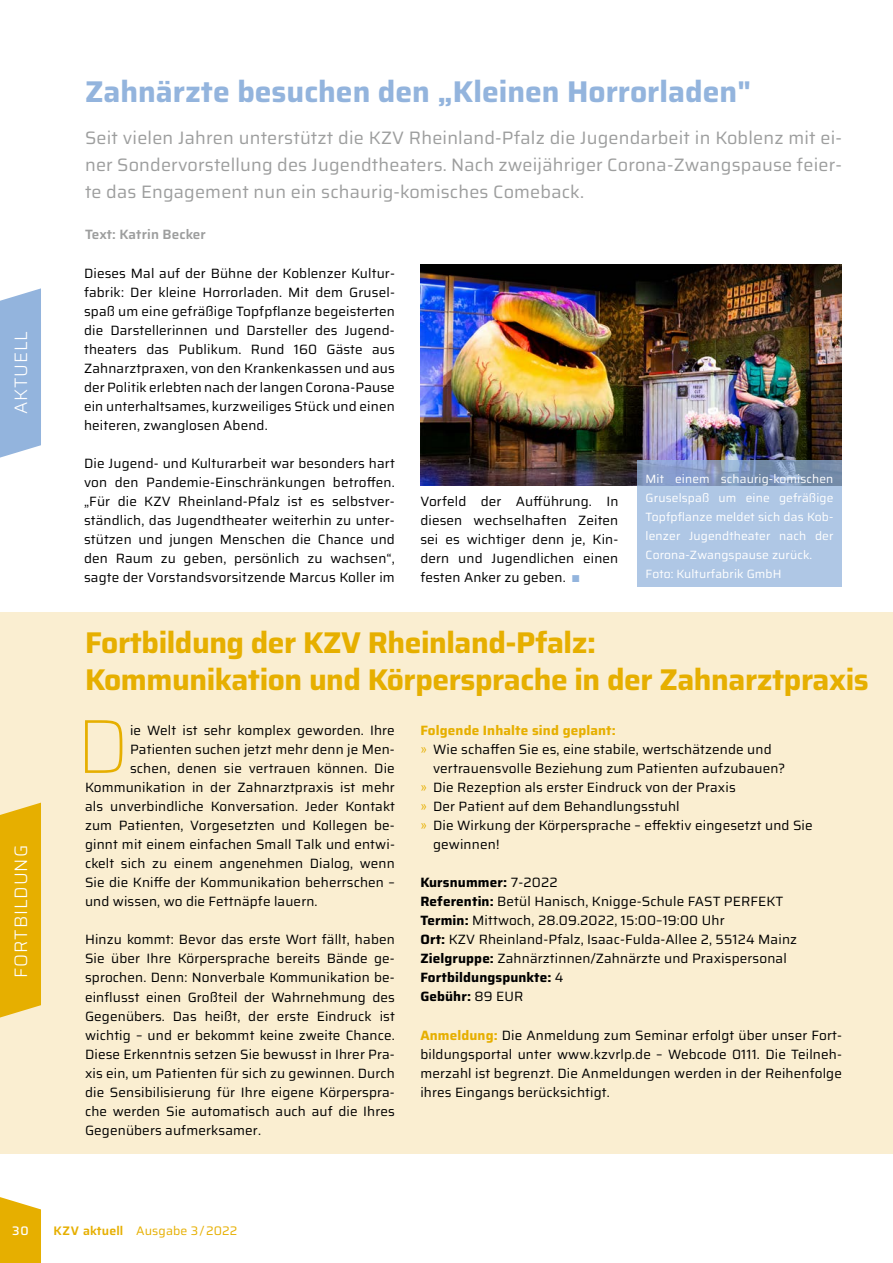
<style>
.page{position:relative;width:893px;height:1263px;background:#fff}
.page>*{position:absolute;margin:0;border:0;box-sizing:border-box;transform-origin:0 0}
.t1{font:100 76.5px "Saira";color:#e6af00}
.t2{font:700 30px/37.5px "Saira";letter-spacing:-.015em;color:#e6af00}
.t3{font:700 30px "Saira";color:#93b4dd}
.t4{font:18px/27px "Saira";letter-spacing:.01em;color:#9d9e9e;text-align:justify}
.t5{font:300 18px "Saira";letter-spacing:.05em;color:#fff}
.t6{font:13.5px/19px "Saira";letter-spacing:.01em;color:#000;text-align:justify}
.t7{font:700 13.5px "Saira";letter-spacing:.01em;color:#e6af00}
.t8{font:600 13.5px "Saira";letter-spacing:.01em;color:#9d9e9e}
.t9{font:12.3px "Saira";letter-spacing:.01em;color:#e6af00}
.t10{font:500 12.3px "Saira";color:#fff}
.t11{font:12px/19.2px "Saira";letter-spacing:.01em;color:#fff}
.s1{font-size:9.9px;color:#93b4dd}
.s2{color:#e6af00}
.s3{font-weight:700}
.s4{font-weight:700;color:#e6af00}
.s5{font-weight:600}
</style>
<div class="page">
<img style="left:420px;top:264px;width:422px;height:221px">
<div style="left:0;top:612px;width:893px;height:542px;background:#faeed1"></div>
<div style="left:0;top:803px;width:41px;height:214px;background:#e6af00"></div>
<svg style="left:637px;top:460px;width:205px;height:127px;fill:#afc7e5"></svg>
<svg style="left:0;top:1197px;width:41px;height:66px"></svg>
<svg style="left:0;top:288px;width:41px;height:170px"></svg>
<h3 class="t5" style="left:6px;top:414px;width:85px;rotate:-90deg">AKTUELL</h3>
<h3 class="t5" style="left:6px;top:978px;width:134px;rotate:-90deg">FORTBILDUNG</h3>
<h2 class="t3" style="left:85px;top:67px;width:668px">Zahnärzte besuchen den „Kleinen Horrorladen"</h2>
<p class="t4" style="left:85px;top:124px;width:758px">Seit vielen Jahren unterstützt die KZV Rheinland-Pfalz die Jugendarbeit in Koblenz mit ei&shy;ner Sondervorstellung des Jugendtheaters. Nach zweijähriger Corona-Zwangspause feier&shy;te das Engagement nun ein schaurig-komisches Comeback.</p>
<p class="t8" style="left:85px;top:224px;width:122px">Text: Katrin Becker</p>
<p class="t6" style="left:84px;top:263px;width:312px;text-align:left">Dieses Mal auf der Bühne der Koblenzer Kultur&shy;fabrik: Der kleine Horrorladen. Mit dem Grusel&shy;spaß um eine gefräßige Topfpflanze begeisterten die Darstellerinnen und Darsteller des Jugend&shy;theaters das Publikum. Rund 160 Gäste aus Zahnarztpraxen, von den Krankenkassen und aus der Politik erlebten nach der langen Corona-Pause ein unterhaltsames, kurzweiliges Stück und einen heiteren, zwanglosen Abend.</p>
<p class="t6" style="left:84px;top:453px;width:312px">Die Jugend- und Kulturarbeit war besonders hart von den Pandemie-Einschränkungen betroffen. „Für die KZV Rheinland-Pfalz ist es selbstver&shy;ständlich, das Jugendtheater weiterhin zu unter&shy;stützen und jungen Menschen die Chance und den Raum zu geben, persönlich zu wachsen“, sagte der Vorstandsvorsitzende Marcus Koller im</p>
<p class="t6" style="left:420px;top:491px;width:200px">Vorfeld der Aufführung. In diesen wechselhaften Zeiten sei es wichtiger denn je, Kin&shy;dern und Jugendlichen einen festen Anker zu geben. <span class="s1">|</span></p>
<p class="t11" style="left:646px;top:468px;width:189px">Mit einem schaurig-komischen<br>Gruselspaß um eine gefräßige<br>Topfpflanze meldet sich das Kob&shy;lenzer Jugendtheater nach der<br>Corona-Zwangspause zurück.<br>Foto: Kulturfabrik GmbH</p>
<h2 class="t2" style="left:85px;top:623px;width:785px">Fortbildung der KZV Rheinland-Pfalz:<br>Kommunikation und Körpersprache in der Zahnarztpraxis</h2>
<h1 class="t1" style="left:76px;top:684px;width:55px">D</h1>
<p class="t6" style="left:130px;top:720px;width:266px">ie Welt ist sehr komplex geworden. Ihre</p>
<p class="t6" style="left:130px;top:739px;width:266px">Patienten suchen jetzt mehr denn je Men-</p>
<p class="t6" style="left:130px;top:758px;width:266px">schen, denen sie vertrauen können. Die</p>
<p class="t6" style="left:85px;top:777px;width:311px">Kommunikation in der Zahnarztpraxis ist mehr</p>
<p class="t6" style="left:85px;top:796px;width:311px">als unverbindliche Konversation. Jeder Kontakt</p>
<p class="t6" style="left:85px;top:815px;width:311px">zum Patienten, Vorgesetzten und Kollegen be-</p>
<p class="t6" style="left:85px;top:834px;width:311px">ginnt mit einem einfachen Small Talk und entwi-</p>
<p class="t6" style="left:85px;top:853px;width:311px">ckelt sich zu einem angenehmen Dialog, wenn</p>
<p class="t6" style="left:85px;top:872px;width:311px">Sie die Kniffe der Kommunikation beherrschen –</p>
<p class="t6" style="left:85px;top:891px;width:234px">und wissen, wo die Fettnäpfe lauern.</p>
<p class="t6" style="left:85px;top:930px;width:311px">Hinzu kommt: Bevor das erste Wort fällt, haben Sie über Ihre Körpersprache bereits Bände ge&shy;sprochen. Denn: Nonverbale Kommunikation be&shy;einflusst einen Großteil der Wahrnehmung des Gegenübers. Das heißt, der erste Eindruck ist wichtig – und er bekommt keine zweite Chance.<br>Diese Erkenntnis setzen Sie bewusst in Ihrer Pra&shy;xis ein, um Patienten für sich zu gewinnen. Durch die Sensibilisierung für Ihre eigene Körperspra&shy;che werden Sie automatisch auch auf die Ihres Gegenübers aufmerksamer.</p>
<p class="t7" style="left:420px;top:719px;width:197px">Folgende Inhalte sind geplant:</p>
<p class="t6" style="left:420px;top:739px;width:353px"><span class="s2">»</span> Wie schaffen Sie es, eine stabile, wertschätzende und</p>
<p class="t6" style="left:433px;top:758px;width:354px">vertrauensvolle Beziehung zum Patienten aufzubauen?</p>
<p class="t6" style="left:420px;top:777px;width:317px"><span class="s2">»</span> Die Rezeption als erster Eindruck von der Praxis</p>
<p class="t6" style="left:420px;top:796px;width:261px"><span class="s2">»</span> Der Patient auf dem Behandlungsstuhl</p>
<p class="t6" style="left:420px;top:815px;width:394px"><span class="s2">»</span> Die Wirkung der Körpersprache – effektiv eingesetzt und Sie</p>
<p class="t6" style="left:433px;top:834px;width:68px">gewinnen!</p>
<p class="t6" style="left:420px;top:872px;width:378px;text-align:left"><span class="s3">Kursnummer:</span> 7-2022<br><span class="s3">Referentin:</span> Betül Hanisch, Knigge-Schule FAST PERFEKT <span class="s3">Termin:</span> Mittwoch, 28.09.2022, 15:00–19:00 Uhr<br><span class="s3">Ort:</span> KZV Rheinland-Pfalz, Isaac-Fulda-Allee 2, 55124 Mainz <span class="s3">Zielgruppe:</span> Zahnärztinnen/Zahnärzte und Praxispersonal <span class="s3">Fortbildungspunkte:</span> 4<br><span class="s3">Gebühr:</span> 89 EUR</p>
<p class="t6" style="left:420px;top:1025px;width:423px"><span class="s4">Anmeldung:</span> Die Anmeldung zum Seminar erfolgt über unser Fort&shy;bildungsportal unter www.kzvrlp.de – Webcode 0111. Die Teilneh&shy;merzahl ist begrenzt. Die Anmeldungen werden in der Reihenfolge ihres Eingangs berücksichtigt.</p>
<p class="t10" style="left:12px;top:1221px;width:18px">30</p>
<p class="t9" style="left:53px;top:1221px;width:186px"><span class="s5">KZV aktuell</span> Ausgabe 3/2022</p>
</div>
